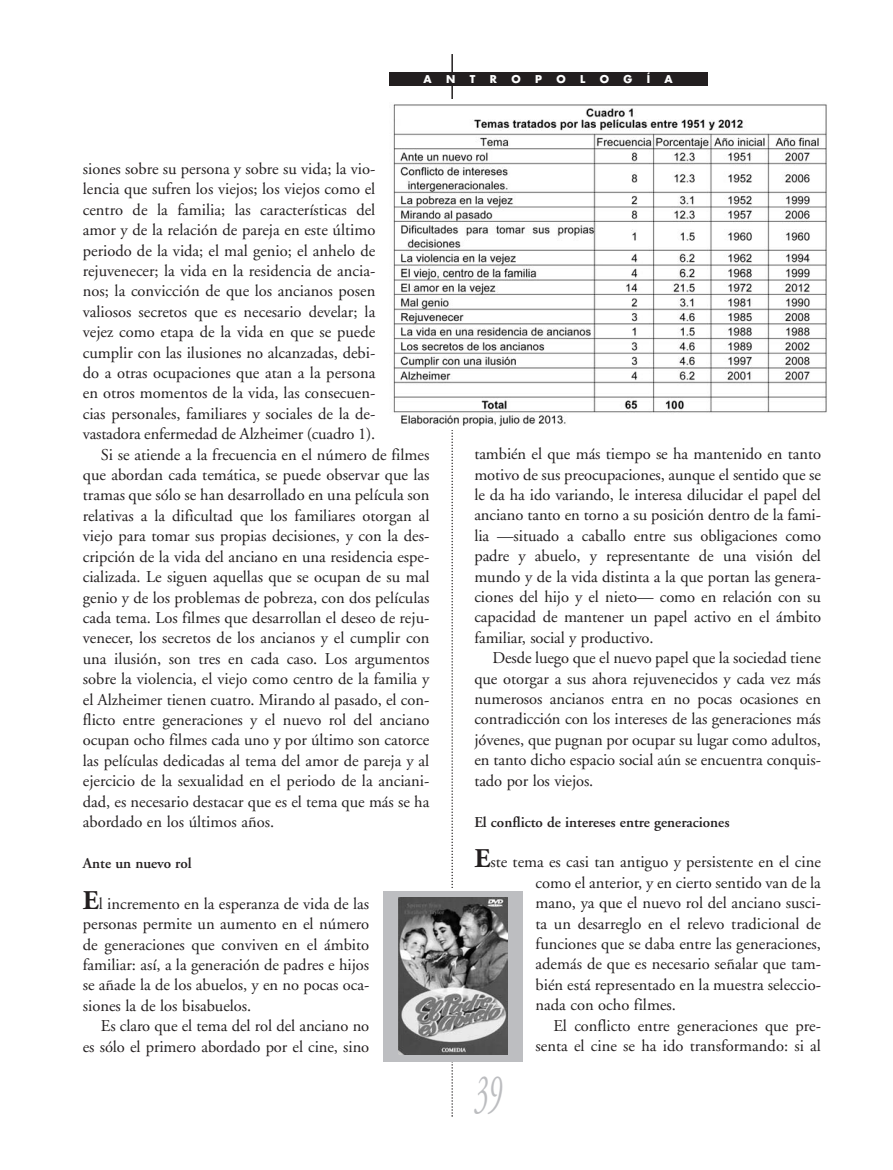
<style>
.page{position:relative;width:893px;height:1170px;background:#fff}
.page>*{position:absolute;margin:0;border:0;box-sizing:border-box;transform-origin:0 0}
.t1{font:italic 54px "Adobe Garamond";color:#bcbdc0;scale:.5 1}
.t2{font:16.5px/20.4px "Adobe Garamond";color:#231f20;text-align:justify}
.t3{font:600 15px "Adobe Garamond";color:#231f20}
.t4{font:700 10.5px "Futura";color:#fff}
.s1{font-weight:700;font-size:27px}
</style>
<div class="page">
<hr style="left:451px;top:54px;width:2px;height:306px;background:#231f20">
<svg style="left:451px;top:430px;width:2px;height:686px"></svg>
<div style="left:389px;top:72px;width:318px;height:14px;background:#231f20"></div>
<img style="left:393px;top:103px;width:434px;height:323px">
<div style="left:383px;top:891px;width:139px;height:170px;background:#bdbec1"></div>
<img style="left:399px;top:896px;width:108px;height:158px">
<p class="t4" style="left:424px;top:74px;width:10px">A</p>
<p class="t4" style="left:446px;top:74px;width:11px">N</p>
<p class="t4" style="left:470px;top:74px;width:7px">T</p>
<p class="t4" style="left:490px;top:74px;width:9px">R</p>
<p class="t4" style="left:511px;top:74px;width:11px">O</p>
<p class="t4" style="left:535px;top:74px;width:8px">P</p>
<p class="t4" style="left:556px;top:74px;width:11px">O</p>
<p class="t4" style="left:580px;top:74px;width:7px">L</p>
<p class="t4" style="left:600px;top:74px;width:11px">O</p>
<p class="t4" style="left:623px;top:74px;width:10px">G</p>
<p class="t4" style="left:647px;top:74px;width:5px">Í</p>
<p class="t4" style="left:664px;top:74px;width:10px">A</p>
<p class="t2" style="left:83px;top:160px;width:294px">siones sobre su persona y sobre su vida; la vio-</p>
<p class="t2" style="left:83px;top:180px;width:294px">lencia que sufren los viejos; los viejos como el</p>
<p class="t2" style="left:83px;top:201px;width:294px">centro de la familia; las características del</p>
<p class="t2" style="left:83px;top:221px;width:294px">amor y de la relación de pareja en este último</p>
<p class="t2" style="left:83px;top:241px;width:294px">periodo de la vida; el mal genio; el anhelo de</p>
<p class="t2" style="left:83px;top:262px;width:294px">rejuvenecer; la vida en la residencia de ancia-</p>
<p class="t2" style="left:83px;top:282px;width:294px">nos; la convicción de que los ancianos posen</p>
<p class="t2" style="left:83px;top:303px;width:294px">valiosos secretos que es necesario develar; la</p>
<p class="t2" style="left:83px;top:323px;width:294px">vejez como etapa de la vida en que se puede</p>
<p class="t2" style="left:83px;top:343px;width:294px">cumplir con las ilusiones no alcanzadas, debi-</p>
<p class="t2" style="left:83px;top:364px;width:294px">do a otras ocupaciones que atan a la persona</p>
<p class="t2" style="left:83px;top:384px;width:294px">en otros momentos de la vida, las consecuen-</p>
<p class="t2" style="left:83px;top:405px;width:294px">cias personales, familiares y sociales de la de-</p>
<p class="t2" style="left:83px;top:425px;width:294px">vastadora enfermedad de Alzheimer (cuadro 1).</p>
<p class="t2" style="left:101px;top:445px;width:330px">Si se atiende a la frecuencia en el número de filmes</p>
<p class="t2" style="left:83px;top:466px;width:348px">que abordan cada temática, se puede observar que las</p>
<p class="t2" style="left:83px;top:486px;width:348px">tramas que sólo se han desarrollado en una película son</p>
<p class="t2" style="left:83px;top:507px;width:348px">relativas a la dificultad que los familiares otorgan al</p>
<p class="t2" style="left:83px;top:527px;width:348px">viejo para tomar sus propias decisiones, y con la des-</p>
<p class="t2" style="left:83px;top:547px;width:348px">cripción de la vida del anciano en una residencia espe-</p>
<p class="t2" style="left:83px;top:568px;width:348px">cializada. Le siguen aquellas que se ocupan de su mal</p>
<p class="t2" style="left:83px;top:588px;width:348px">genio y de los problemas de pobreza, con dos películas</p>
<p class="t2" style="left:83px;top:609px;width:348px">cada tema. Los filmes que desarrollan el deseo de reju-</p>
<p class="t2" style="left:83px;top:629px;width:348px">venecer, los secretos de los ancianos y el cumplir con</p>
<p class="t2" style="left:83px;top:649px;width:348px">una ilusión, son tres en cada caso. Los argumentos</p>
<p class="t2" style="left:83px;top:670px;width:348px">sobre la violencia, el viejo como centro de la familia y</p>
<p class="t2" style="left:83px;top:690px;width:348px">el Alzheimer tienen cuatro. Mirando al pasado, el con-</p>
<p class="t2" style="left:83px;top:711px;width:348px">flicto entre generaciones y el nuevo rol del anciano</p>
<p class="t2" style="left:83px;top:731px;width:348px">ocupan ocho filmes cada uno y por último son catorce</p>
<p class="t2" style="left:83px;top:751px;width:348px">las películas dedicadas al tema del amor de pareja y al</p>
<p class="t2" style="left:83px;top:772px;width:348px">ejercicio de la sexualidad en el periodo de la anciani-</p>
<p class="t2" style="left:83px;top:792px;width:348px">dad, es necesario destacar que es el tema que más se ha</p>
<p class="t2" style="left:83px;top:812px;width:193px">abordado en los últimos años.</p>
<p class="t3" style="left:83px;top:857px;width:110px">Ante un nuevo rol</p>
<p class="t2" style="left:83px;top:894px;width:288px"><span class="s1">E</span>l incremento en la esperanza de vida de las personas permite un aumento en el número de generaciones que conviven en el ámbito familiar: así, a la generación de padres e hijos se añade la de los abuelos, y en no pocas oca&shy;siones la de los bisabuelos.</p>
<p class="t2" style="left:83px;top:1017px;width:288px;text-align:right">Es claro que el tema del rol del anciano no<br>es sólo el primero abordado por el cine, sino</p>
<p class="t2" style="left:474px;top:445px;width:348px">también el que más tiempo se ha mantenido en tanto motivo de sus preocupaciones, aunque el sentido que se le da ha ido variando, le interesa dilucidar el papel del anciano tanto en torno a su posición dentro de la fami&shy;lia —situado a caballo entre sus obligaciones como padre y abuelo, y representante de una visión del mundo y de la vida distinta a la que portan las genera&shy;ciones del hijo y el nieto— como en relación con su capacidad de mantener un papel activo en el ámbito familiar, social y productivo.</p>
<p class="t2" style="left:474px;top:649px;width:348px;text-indent:18px">Desde luego que el nuevo papel que la sociedad tiene que otorgar a sus ahora rejuvenecidos y cada vez más numerosos ancianos entra en no pocas ocasiones en contradicción con los intereses de las generaciones más jóvenes, que pugnan por ocupar su lugar como adultos, en tanto dicho espacio social aún se encuentra conquis&shy;tado por los viejos.</p>
<p class="t3" style="left:474px;top:815px;width:257px">El conflicto de intereses entre generaciones</p>
<p class="t2" style="left:536px;top:853px;width:287px;text-indent:-61px"><span class="s1">E</span>ste tema es casi tan antiguo y persistente en el cine como el anterior, y en cierto sentido van de la mano, ya que el nuevo rol del anciano susci&shy;ta un desarreglo en el relevo tradicional de funciones que se daba entre las generaciones, además de que es necesario señalar que tam&shy;bién está representado en la muestra seleccio&shy;nada con ocho filmes.</p>
<p class="t2" style="left:536px;top:1016px;width:287px;text-align:right">El conflicto entre generaciones que pre&shy;senta el cine se ha ido transformando: si al</p>
<h1 class="t1" style="left:474px;top:1071px;width:55px">39</h1>
</div>
